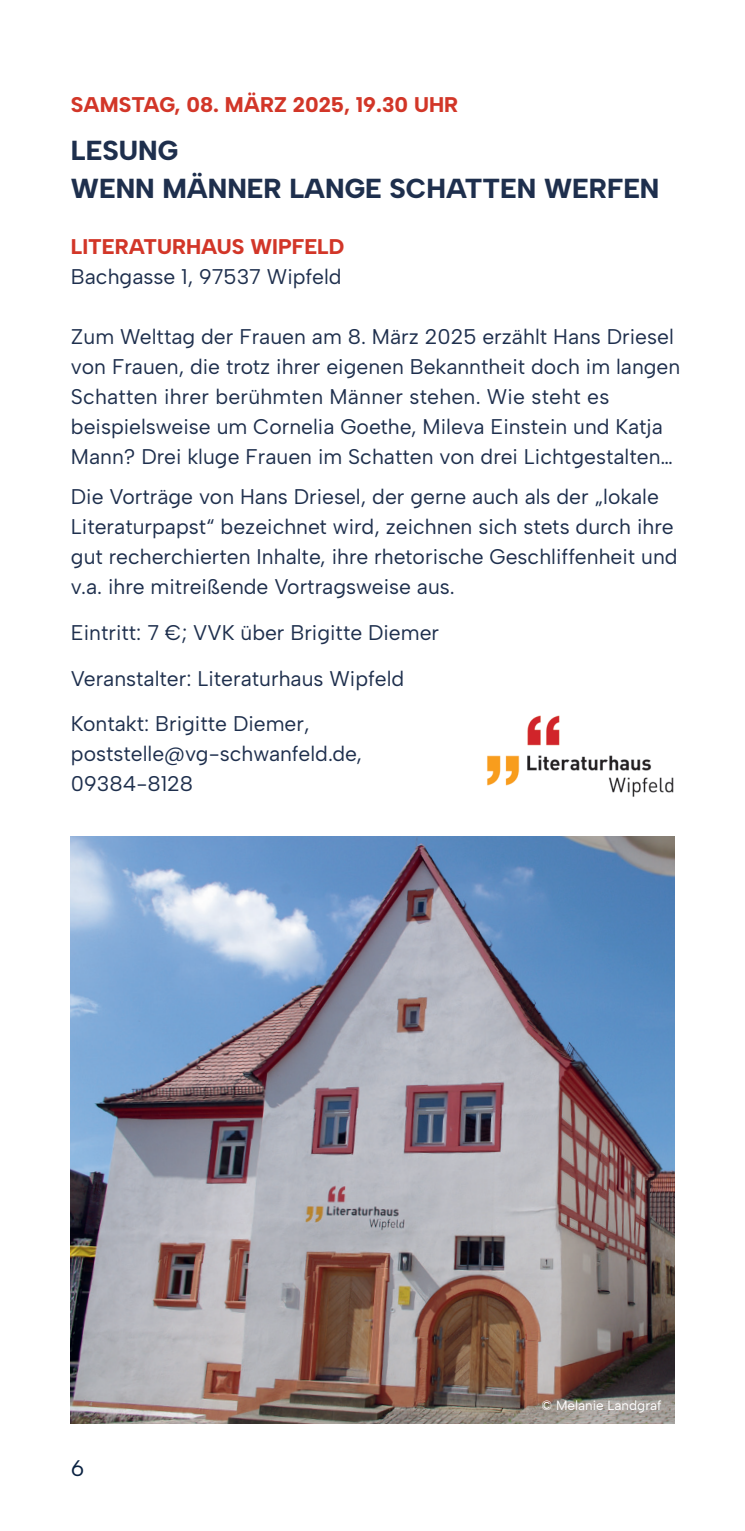
<style>
.page{position:relative;width:745px;height:1531px;background:#fff}
.page>*{position:absolute;margin:0;border:0;box-sizing:border-box;transform-origin:0 0}
.t1{font:800 27.5px/37.5px "Albert Sans";color:#1e2f4d}
.t2{font:22.5px "Albert Sans";color:#092141}
.t3{font:21.25px/30px "Albert Sans";color:#1e2f4d}
.t4{font:800 21.25px "Albert Sans";color:#d23628}
.t5{font:13.5px "Albert Sans";color:#fff}
</style>
<div class="page">
<img style="left:71px;top:836px;width:602px;height:587px">
<img style="left:487px;top:715px;width:187px;height:82px">
<p class="t4" style="left:71px;top:92px;width:388px">SAMSTAG, 08. MÄRZ 2025, 19.30 UHR</p>
<p class="t1" style="left:71px;top:132px;width:589px">LESUNG<br>WENN MÄNNER LANGE SCHATTEN WERFEN</p>
<p class="t4" style="left:71px;top:233px;width:274px">LITERATURHAUS WIPFELD</p>
<p class="t3" style="left:71px;top:261px;width:272px">Bachgasse 1, 97537 Wipfeld</p>
<p class="t3" style="left:71px;top:321px;width:610px">Zum Welttag der Frauen am 8. März 2025 erzählt Hans Driesel von Frauen, die trotz ihrer eigenen Bekanntheit doch im langen Schatten ihrer berühmten Männer stehen. Wie steht es beispielsweise um Cornelia Goethe, Mileva Einstein und Katja Mann? Drei kluge Frauen im Schatten von drei Lichtgestalten…</p>
<p class="t3" style="left:71px;top:482px;width:608px">Die Vorträge von Hans Driesel, der gerne auch als der „lokale Literaturpapst“ bezeichnet wird, zeichnen sich stets durch ihre gut recherchierten Inhalte, ihre rhetorische Geschliffenheit und v.a. ihre mitreißende Vortragsweise aus.</p>
<p class="t3" style="left:71px;top:610px;width:369px;line-height:45.5px">Eintritt: 7 €; VVK über Brigitte Diemer<br>Veranstalter: Literaturhaus Wipfeld<br>Kontakt: Brigitte Diemer,</p>
<p class="t3" style="left:71px;top:739px;width:292px">poststelle@vg-schwanfeld.de,<br>09384-8128</p>
<p class="t2" style="left:71px;top:1454px;width:15px">6</p>
<p class="t5" style="left:541px;top:1397px;width:122px">© Melanie Landgraf</p>
</div>
